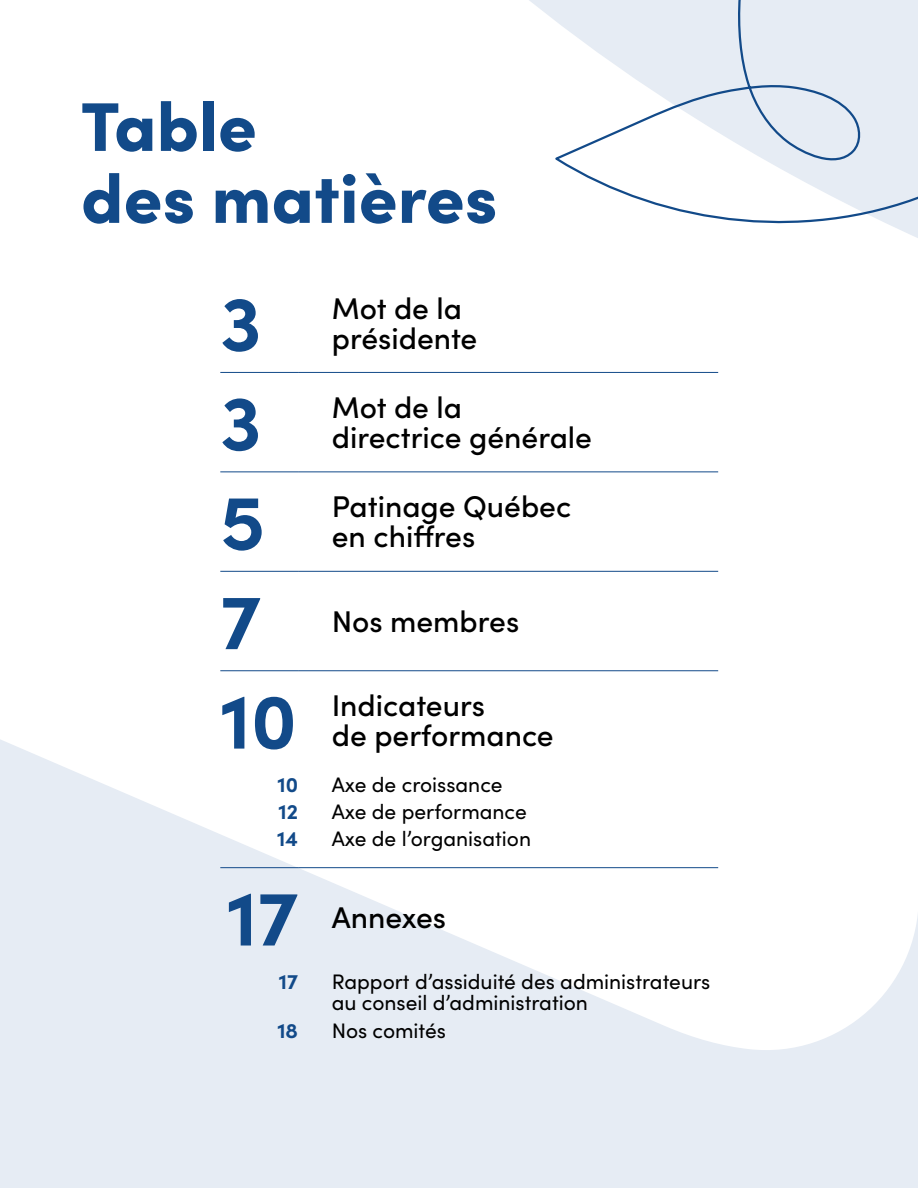
<style>
.page{position:relative;width:918px;height:1188px;background:#fff}
.page>*{position:absolute;margin:0;border:0;box-sizing:border-box;transform-origin:0 0}
.t1{font:700 78px "Sofia Pro";color:#124a89}
.t2{font:900 69px/72px "Sofia Pro";color:#124a89}
.t3{font:500 30px/30px "Sofia Pro";color:#000}
.t4{font:21px/27px "Sofia Pro";color:#000}
.t5{font:700 21px/27px "Sofia Pro";color:#124a89;text-align:justify}
</style>
<div class="page">
<svg style="left:0;top:739px;width:918px;height:449px;fill:#e6ecf4"></svg>
<hr style="left:220px;top:372px;width:78px;height:1px;background:#124a89">
<hr style="left:298px;top:372px;width:420px;height:1px;background:#124a89">
<hr style="left:220px;top:471px;width:78px;height:1px;background:#124a89">
<hr style="left:298px;top:471px;width:420px;height:1px;background:#124a89">
<hr style="left:220px;top:571px;width:78px;height:1px;background:#124a89">
<hr style="left:298px;top:571px;width:420px;height:1px;background:#124a89">
<hr style="left:220px;top:670px;width:78px;height:1px;background:#124a89">
<hr style="left:298px;top:670px;width:420px;height:1px;background:#124a89">
<hr style="left:220px;top:867px;width:78px;height:1px;background:#124a89">
<hr style="left:298px;top:867px;width:420px;height:1px;background:#124a89">
<svg style="left:552px;top:0;width:366px;height:238px"></svg>
<h2 class="t2" style="left:81px;top:84px;width:418px">Table<br>des matières</h2>
<h1 class="t1" style="left:220px;top:263px;width:43px">3</h1>
<h3 class="t3" style="left:332px;top:291px;width:147px">Mot de la présidente</h3>
<h1 class="t1" style="left:220px;top:363px;width:43px">3</h1>
<h3 class="t3" style="left:332px;top:391px;width:262px">Mot de la directrice générale</h3>
<h1 class="t1" style="left:220px;top:462px;width:46px">5</h1>
<h3 class="t3" style="left:332px;top:490px;width:241px">Patinage Québec en chiffres</h3>
<h1 class="t1" style="left:220px;top:562px;width:42px">7</h1>
<h3 class="t3" style="left:332px;top:605px;width:189px">Nos membres</h3>
<h1 class="t1" style="left:220px;top:661px;width:78px">10</h1>
<h3 class="t3" style="left:332px;top:689px;width:223px">Indicateurs<br>de performance</h3>
<p class="t5" style="left:277px;top:770px;width:22px">10<br>12<br>14</p>
<p class="t4" style="left:332px;top:770px;width:201px">Axe de croissance<br>Axe de performance<br>Axe de l’organisation</p>
<h1 class="t1" style="left:227px;top:858px;width:73px">17</h1>
<h3 class="t3" style="left:332px;top:901px;width:116px">Annexes</h3>
<p class="t5" style="left:279px;top:966px;width:21px">17</p>
<p class="t4" style="left:332px;top:970px;width:380px;line-height:21px">Rapport d’assiduité des administrateurs au conseil d’administration</p>
<p class="t5" style="left:277px;top:1015px;width:22px">18</p>
<p class="t4" style="left:332px;top:1016px;width:116px">Nos comités</p>
</div>
